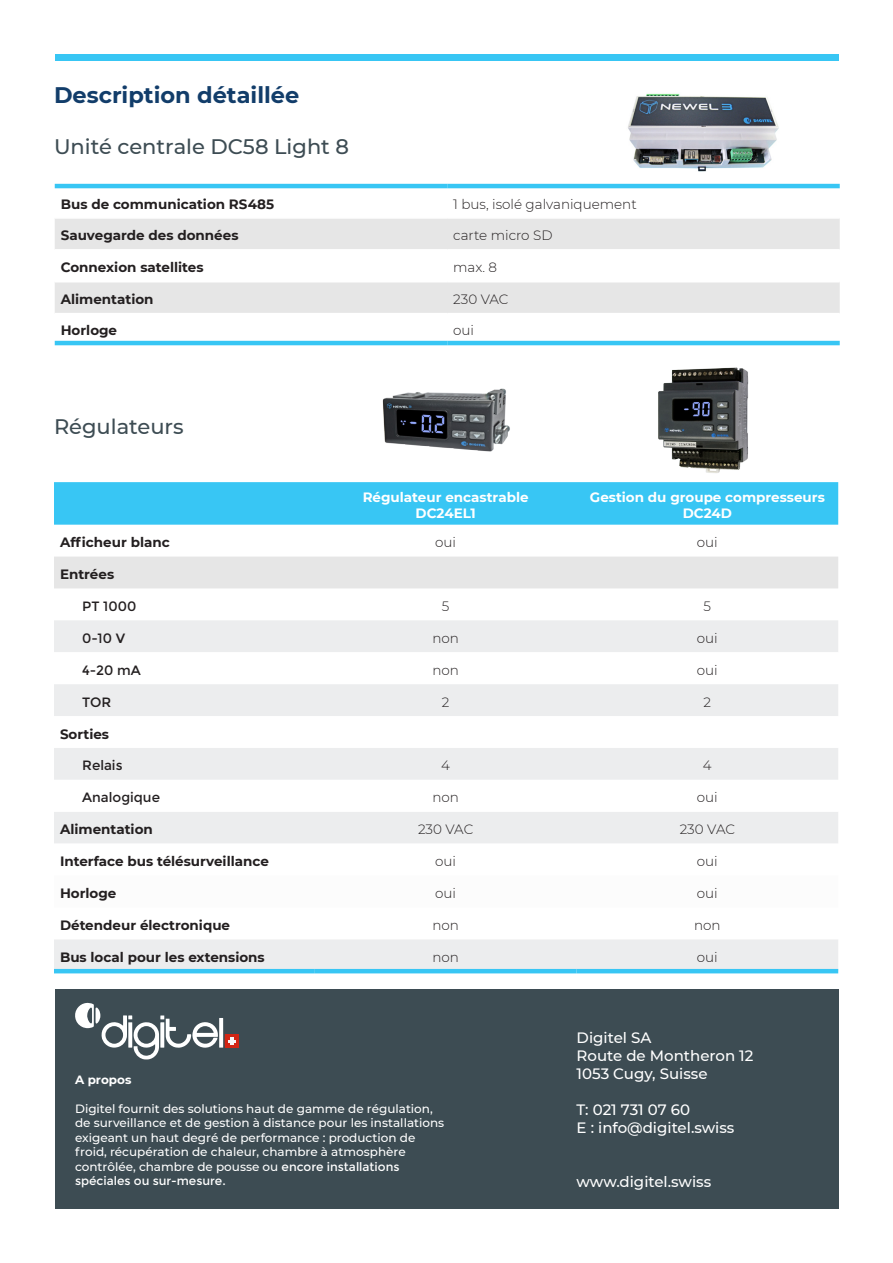
<style>
.page{position:relative;width:893px;height:1263px;background:#fff}
.page>*{position:absolute;margin:0;border:0;box-sizing:border-box;transform-origin:0 0}
.t1{font:700 22.5px "Montserrat";color:#123d6a}
.t2{font:500 21px "Montserrat";color:#3d4c53}
.t3{font:500 15px "Montserrat";color:#fff}
.t4{font:700 13.5px "Montserrat";color:#231f20}
.t5{font:300 13.5px "Montserrat";color:#231f20}
.t6{font:700 13.5px/16.2px "Montserrat";color:#fff;text-align:center}
.t7{font:13.5px "Montserrat";color:#231f20}
.t8{font:500 12px/14.4px "Montserrat";color:#fff}
.t9{font:700 12px "Montserrat";color:#fff}
.s1{font-weight:400}
</style>
<div class="page">
<div style="left:55px;top:989px;width:783px;height:219px;background:#3d4c53"></div>
<div style="left:55px;top:54px;width:783px;height:7px;background:#38c6f4"></div>
<img style="left:628px;top:93px;width:151px;height:78px">
<div style="left:54px;top:482px;width:784px;height:43px;background:#38c6f4"></div>
<div style="left:54px;top:556px;width:784px;height:32px;background:#e6e6e6"></div>
<div style="left:54px;top:620px;width:784px;height:349px;background:#ecedee"></div>
<svg style="left:54px;top:652px;width:784px;height:287px"></svg>
<svg style="left:54px;top:875px;width:784px;height:32px"></svg>
<hr style="left:54px;top:969px;width:261px;height:4px;background:#38c6f4">
<hr style="left:315px;top:969px;width:261px;height:4px;background:#38c6f4">
<hr style="left:576px;top:969px;width:262px;height:4px;background:#38c6f4">
<img style="left:658px;top:367px;width:91px;height:106px">
<img style="left:382px;top:388px;width:128px;height:64px">
<svg style="left:55px;top:188px;width:785px;height:153px"></svg>
<svg style="left:55px;top:219px;width:785px;height:94px;fill:#e6e6e6"></svg>
<hr style="left:55px;top:217px;width:392px;height:2px;background:#fff">
<hr style="left:447px;top:217px;width:393px;height:2px;background:#fff">
<hr style="left:55px;top:249px;width:392px;height:2px;background:#fff">
<hr style="left:447px;top:249px;width:393px;height:2px;background:#fff">
<hr style="left:55px;top:281px;width:392px;height:1px;background:#fff">
<hr style="left:447px;top:281px;width:393px;height:1px;background:#fff">
<hr style="left:55px;top:313px;width:392px;height:1px;background:#fff">
<hr style="left:447px;top:313px;width:393px;height:1px;background:#fff">
<hr style="left:55px;top:184px;width:392px;height:4px;background:#38c6f4">
<hr style="left:447px;top:184px;width:393px;height:4px;background:#38c6f4">
<hr style="left:55px;top:341px;width:392px;height:4px;background:#38c6f4">
<hr style="left:447px;top:341px;width:393px;height:4px;background:#38c6f4">
<svg style="left:75px;top:1003px;width:163px;height:56px"></svg>
<p class="t1" style="left:54px;top:79px;width:247px">Description détaillée</p>
<p class="t2" style="left:54px;top:132px;width:297px">Unité centrale DC58 Light 8</p>
<p class="t4" style="left:61px;top:194px;width:215px">Bus de communication RS485</p>
<p class="t5" style="left:453px;top:195px;width:185px">1 bus, isolé galvaniquement</p>
<p class="t4" style="left:61px;top:226px;width:179px">Sauvegarde des données</p>
<p class="t5" style="left:453px;top:226px;width:101px">carte micro SD</p>
<p class="t4" style="left:61px;top:258px;width:144px">Connexion satellites</p>
<p class="t5" style="left:453px;top:258px;width:45px">max. 8</p>
<p class="t4" style="left:61px;top:290px;width:94px">Alimentation</p>
<p class="t5" style="left:453px;top:290px;width:57px">230 VAC</p>
<p class="t4" style="left:61px;top:320px;width:58px">Horloge</p>
<p class="t5" style="left:453px;top:321px;width:22px">oui</p>
<p class="t2" style="left:54px;top:412px;width:131px">Régulateurs</p>
<p class="t6" style="left:363px;top:488px;width:167px">Régulateur encastrable<br>DC24EL1</p>
<p class="t6" style="left:590px;top:488px;width:236px">Gestion du groupe compresseurs<br>DC24D</p>
<p class="t4" style="left:60px;top:533px;width:111px">Afficheur blanc</p>
<p class="t5" style="left:435px;top:533px;width:22px">oui</p>
<p class="t5" style="left:697px;top:533px;width:22px">oui</p>
<p class="t4" style="left:60px;top:564px;width:56px">Entrées</p>
<p class="t7" style="left:82px;top:598px;width:56px">PT 1000</p>
<p class="t5" style="left:442px;top:597px;width:9px">5</p>
<p class="t5" style="left:704px;top:597px;width:9px">5</p>
<p class="t7" style="left:82px;top:630px;width:44px">0-10 V</p>
<p class="t5" style="left:432px;top:629px;width:28px">non</p>
<p class="t5" style="left:697px;top:629px;width:22px">oui</p>
<p class="t7" style="left:82px;top:662px;width:60px">4-20 mA</p>
<p class="t5" style="left:432px;top:661px;width:28px">non</p>
<p class="t5" style="left:697px;top:661px;width:22px">oui</p>
<p class="t7" style="left:82px;top:694px;width:31px">TOR</p>
<p class="t5" style="left:442px;top:693px;width:9px">2</p>
<p class="t5" style="left:704px;top:693px;width:9px">2</p>
<p class="t4" style="left:60px;top:724px;width:51px">Sorties</p>
<p class="t7" style="left:82px;top:758px;width:42px">Relais</p>
<p class="t5" style="left:441px;top:756px;width:10px">4</p>
<p class="t5" style="left:703px;top:756px;width:10px">4</p>
<p class="t7" style="left:82px;top:790px;width:79px">Analogique</p>
<p class="t5" style="left:432px;top:788px;width:28px">non</p>
<p class="t5" style="left:697px;top:788px;width:22px">oui</p>
<p class="t4" style="left:60px;top:820px;width:94px">Alimentation</p>
<p class="t5" style="left:418px;top:820px;width:57px">230 VAC</p>
<p class="t5" style="left:680px;top:820px;width:57px">230 VAC</p>
<p class="t4" style="left:60px;top:851px;width:210px">Interface bus télésurveillance</p>
<p class="t5" style="left:435px;top:852px;width:22px">oui</p>
<p class="t5" style="left:697px;top:852px;width:22px">oui</p>
<p class="t4" style="left:60px;top:883px;width:58px">Horloge</p>
<p class="t5" style="left:435px;top:884px;width:22px">oui</p>
<p class="t5" style="left:697px;top:884px;width:22px">oui</p>
<p class="t4" style="left:60px;top:915px;width:172px">Détendeur électronique</p>
<p class="t5" style="left:432px;top:916px;width:28px">non</p>
<p class="t5" style="left:694px;top:916px;width:28px">non</p>
<p class="t4" style="left:60px;top:947px;width:206px">Bus local pour les extensions</p>
<p class="t5" style="left:432px;top:948px;width:28px">non</p>
<p class="t5" style="left:697px;top:948px;width:22px">oui</p>
<p class="t9" style="left:75px;top:1071px;width:58px">A propos</p>
<p class="t8" style="left:75px;top:1101px;width:371px">Digitel fournit des solutions haut de gamme de régulation, de surveillance et de gestion à distance pour les installations exigeant un haut degré de performance : production de froid, récupération de chaleur, chambre à atmosphère contrôlée, chambre de pousse ou <span class="s1">encore installations spéciales ou sur-mesure.</span></p>
<p class="t3" style="left:577px;top:1027px;width:76px">Digitel SA</p>
<p class="t3" style="left:577px;top:1045px;width:178px">Route de Montheron 12</p>
<p class="t3" style="left:577px;top:1063px;width:132px">1053 Cugy, Suisse</p>
<p class="t3" style="left:577px;top:1099px;width:115px">T: 021 731 07 60</p>
<p class="t3" style="left:577px;top:1117px;width:159px">E : info@digitel.swiss</p>
<p class="t3" style="left:577px;top:1171px;width:136px">www.digitel.swiss</p>
</div>
